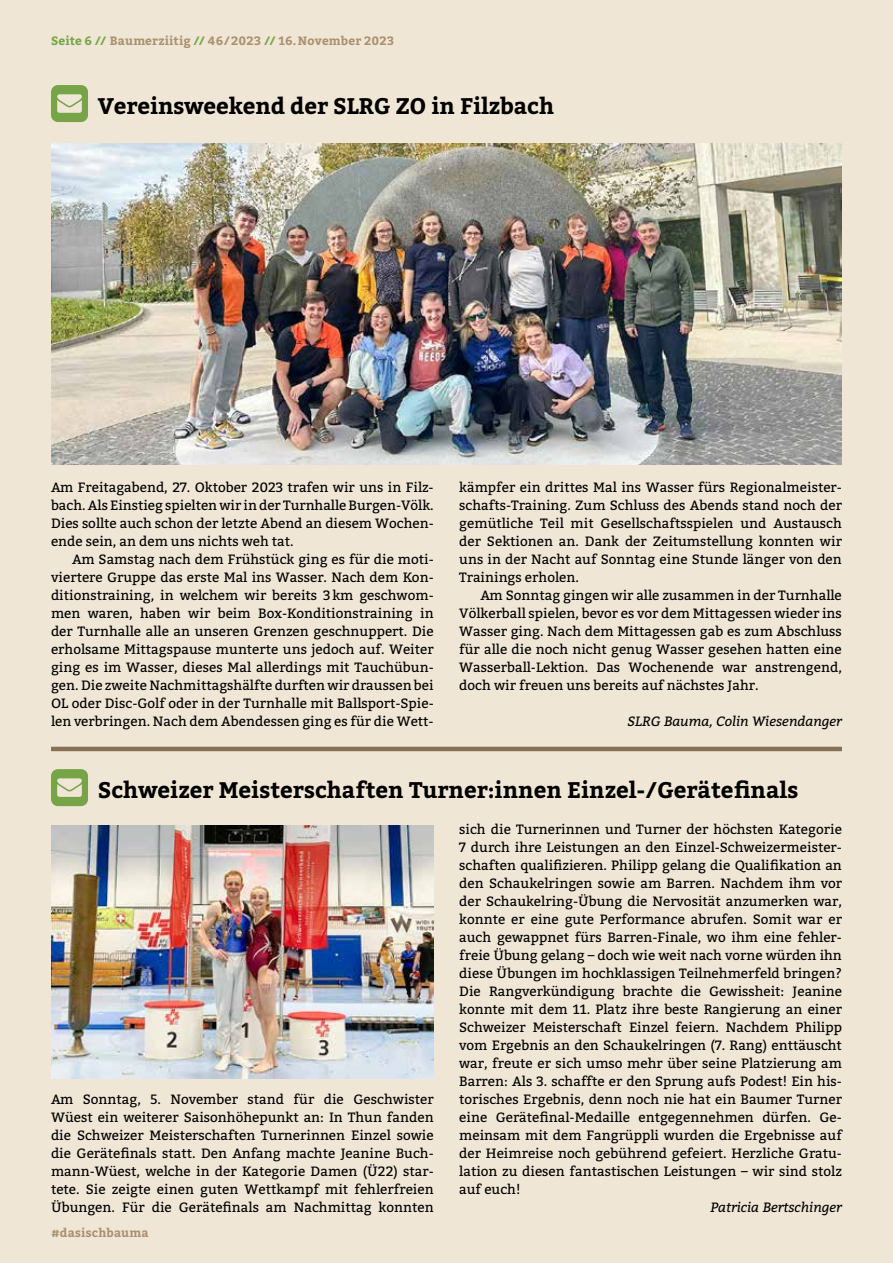
<style>
.page{position:relative;width:893px;height:1263px;background:#f0e6d5}
.page>*{position:absolute;margin:0;border:0;box-sizing:border-box;transform-origin:0 0}
.t1{font:700 22.5px "Bitter";color:#000}
.t2{font:13.5px/18px "Bitter";color:#000;text-align:justify}
.t3{font:italic 13.5px "Bitter";color:#000}
.t4{font:700 12px "Bitter";letter-spacing:.015em;color:#aa916f}
.s1{color:#77a447}
</style>
<div class="page">
<img style="left:51px;top:143px;width:791px;height:322px">
<hr style="left:51px;top:747px;width:791px;height:4px;background:#857257">
<svg style="left:51px;top:85px;width:37px;height:37px"></svg>
<svg style="left:51px;top:769px;width:37px;height:37px"></svg>
<img style="left:51px;top:826px;width:383px;height:252px">
<p class="t4" style="left:51px;top:31px;width:345px"><span class="s1">Seite 6 //</span> Baumerziitig <span class="s1">//</span> 46/ 2023 <span class="s1">//</span> 16.November 2023</p>
<h1 class="t1" style="left:98px;top:88px;width:458px">Vereinsweekend der SLRG ZO in Filzbach</h1>
<p class="t2" style="left:51px;top:477px;width:384px">Am Freitagabend, 27. Oktober 2023 trafen wir uns in Filz&shy;bach. Als Einstieg spielten wir in der Turnhalle Burgen-Völk.<br>Dies sollte auch schon der letzte Abend an diesem Wochen&shy;ende sein, an dem uns nichts weh tat.</p>
<p class="t2" style="left:51px;top:549px;width:384px;text-indent:21px">Am Samstag nach dem Frühstück ging es für die moti&shy;viertere Gruppe das erste Mal ins Wasser. Nach dem Kon&shy;ditionstraining, in welchem wir bereits 3km geschwom&shy;men waren, haben wir beim Box-Konditionstraining in der Turnhalle alle an unseren Grenzen geschnuppert. Die erholsame Mittagspause munterte uns jedoch auf. Weiter ging es im Wasser, dieses Mal allerdings mit Tauchübun&shy;gen. Die zweite Nachmittagshälfte durften wir draussen bei OL oder Disc-Golf oder in der Turnhalle mit Ballsport-Spie&shy;len verbringen. Nach dem Abendessen ging es für die Wett-</p>
<p class="t2" style="left:459px;top:477px;width:384px">kämpfer ein drittes Mal ins Wasser fürs Regionalmeister&shy;schafts-Training. Zum Schluss des Abends stand noch der gemütliche Teil mit Gesellschaftsspielen und Austausch der Sektionen an. Dank der Zeitumstellung konnten wir uns in der Nacht auf Sonntag eine Stunde länger von den Trainings erholen.</p>
<p class="t2" style="left:459px;top:585px;width:384px;text-indent:21px">Am Sonntag gingen wir alle zusammen in der Turnhalle Völkerball spielen, bevor es vor dem Mittagessen wieder ins Wasser ging. Nach dem Mittagessen gab es zum Abschluss für alle die noch nicht genug Wasser gesehen hatten eine Wasserball-Lektion. Das Wochenende war anstrengend, doch wir freuen uns bereits auf nächstes Jahr.</p>
<p class="t3" style="left:627px;top:711px;width:216px">SLRG Bauma, Colin Wiesendanger</p>
<h1 class="t1" style="left:98px;top:772px;width:702px">Schweizer Meisterschaften Turner:innen Einzel-/Gerätefinals</h1>
<p class="t2" style="left:51px;top:1089px;width:384px">Am Sonntag, 5. November stand für die Geschwister Wüest ein weiterer Saisonhöhepunkt an: In Thun fanden die Schweizer Meisterschaften Turnerinnen Einzel sowie die Gerätefinals statt. Den Anfang machte Jeanine Buch&shy;mann-Wüest, welche in der Kategorie Damen (Ü22) star&shy;tete. Sie zeigte einen guten Wettkampf mit fehlerfreien Übungen. Für die Gerätefinals am Nachmittag konnten</p>
<p class="t4" style="left:51px;top:1224px;width:99px">#dasischbauma</p>
<p class="t2" style="left:459px;top:819px;width:384px">sich die Turnerinnen und Turner der höchsten Kategorie 7 durch ihre Leistungen an den Einzel-Schweizermeister&shy;schaften qualifizieren. Philipp gelang die Qualifikation an den Schaukelringen sowie am Barren. Nachdem ihm vor der Schaukelring-Übung die Nervosität anzumerken war, konnte er eine gute Performance abrufen. Somit war er auch gewappnet fürs Barren-Finale, wo ihm eine fehler&shy;freie Übung gelang – doch wie weit nach vorne würden ihn diese Übungen im hochklassigen Teilnehmerfeld bringen?<br>Die Rangverkündigung brachte die Gewissheit: Jeanine konnte mit dem 11. Platz ihre beste Rangierung an einer Schweizer Meisterschaft Einzel feiern. Nachdem Philipp vom Ergebnis an den Schaukelringen (7. Rang) enttäuscht war, freute er sich umso mehr über seine Platzierung am Barren: Als 3. schaffte er den Sprung aufs Podest! Ein his&shy;torisches Ergebnis, denn noch nie hat ein Baumer Turner eine Gerätefinal-Medaille entgegennehmen dürfen. Ge&shy;meinsam mit dem Fangrüppli wurden die Ergebnisse auf der Heimreise noch gebührend gefeiert. Herzliche Gratu&shy;lation zu diesen fantastischen Leistungen – wir sind stolz auf euch!</p>
<p class="t3" style="left:710px;top:1197px;width:133px">Patricia Bertschinger</p>
</div>
